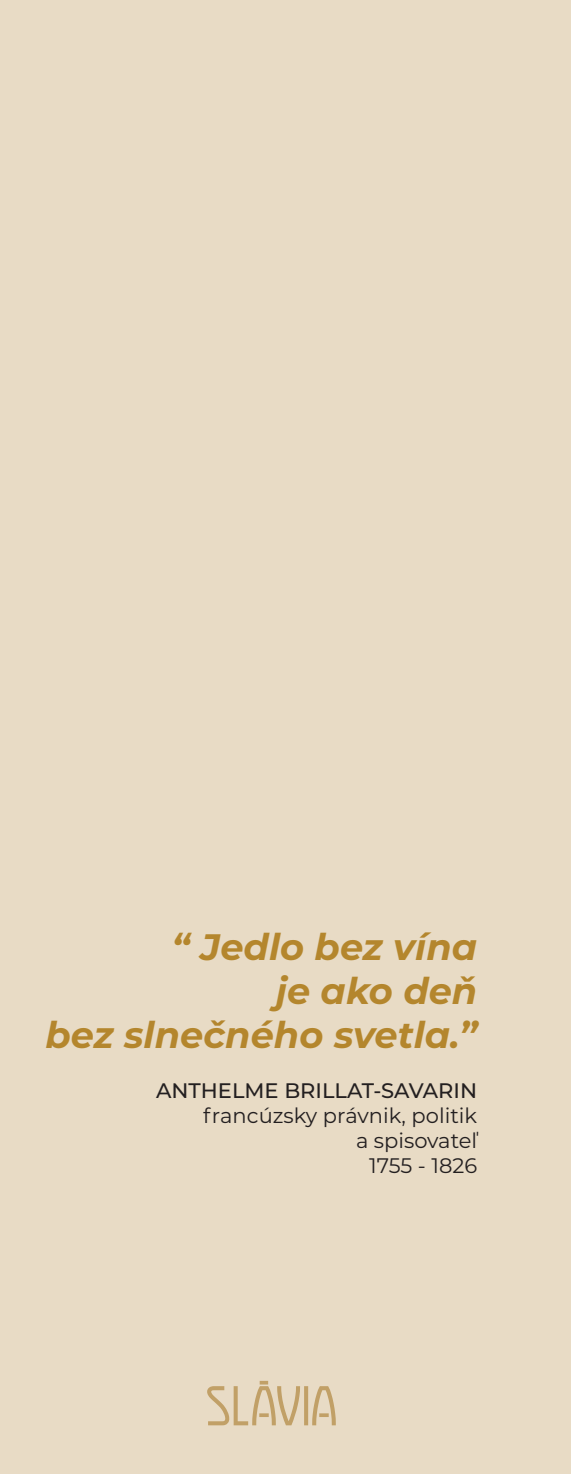
<style>
.page{position:relative;width:571px;height:1474px;background:#fff}
.page>*{position:absolute;margin:0;border:0;box-sizing:border-box;transform-origin:0 0}
.t1{font:italic 700 36.75px/44.1px "Montserrat";color:#b4862d;text-align:right}
.t2{font:21px/25.2px "Montserrat";color:#231f20;text-align:right}
.t3{font:500 21px "Montserrat";color:#231f20}
</style>
<div class="page">
<div style="left:0;top:0;width:570px;height:1473px;background:#e8dbc5"></div>
<svg style="left:207px;top:1380px;width:129px;height:45px"></svg>
<h1 class="t1" style="left:45px;top:922px;width:433px">“ Jedlo bez vína<br>je ako deň<br>bez slnečného svetla.”</h1>
<p class="t3" style="left:156px;top:1075px;width:322px">ANTHELME BRILLAT-SAVARIN</p>
<p class="t2" style="left:203px;top:1102px;width:275px">francúzsky právnik, politik a spisovateľ<br>1755 - 1826</p>
</div>
